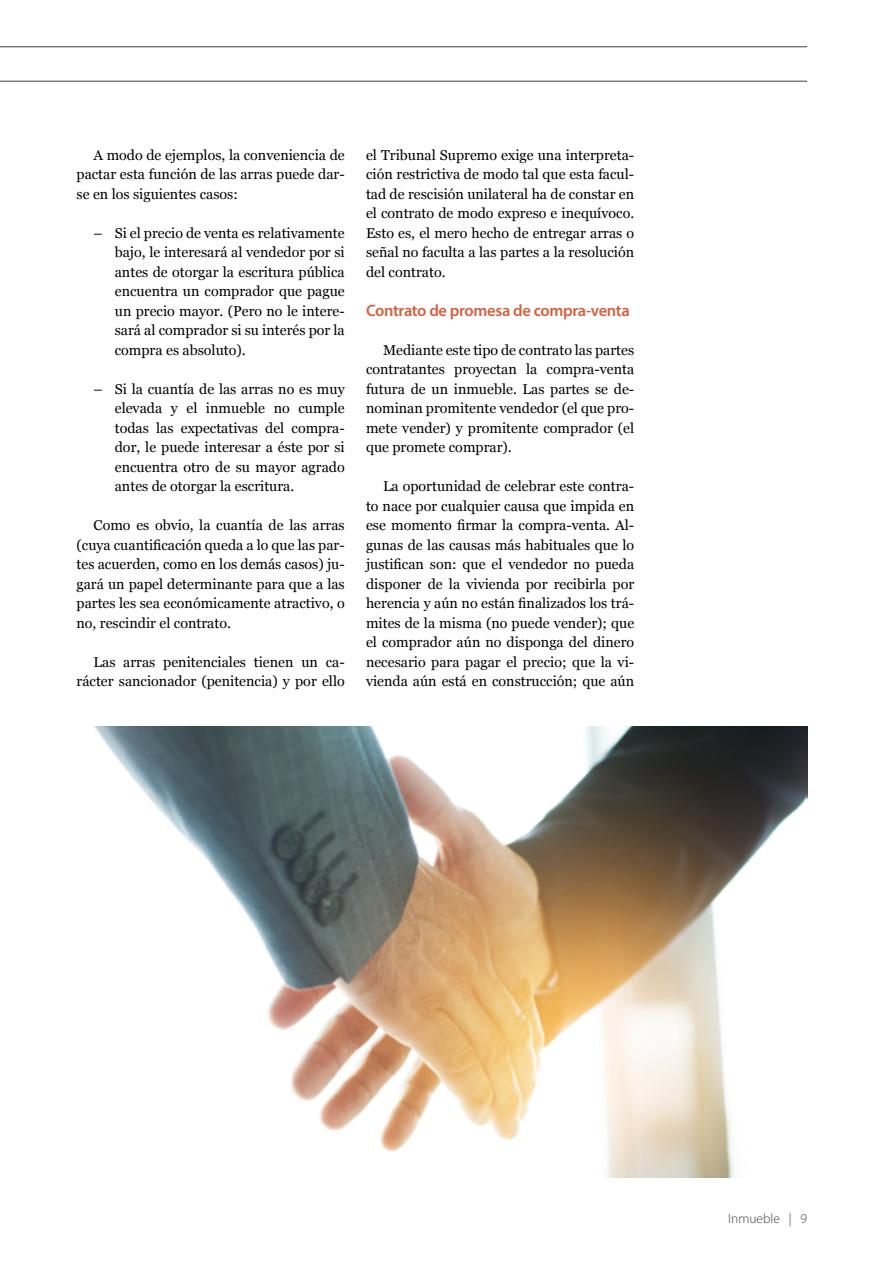
<style>
.page{position:relative;width:893px;height:1263px;background:#fff}
.page>*{position:absolute;margin:0;border:0;box-sizing:border-box;transform-origin:0 0}
.t1{font:600 16.5px "Myriad Pro";letter-spacing:-.02em;color:#d2613f}
.t2{font:14.25px/19.5px "Georgia";color:#000;text-align:justify}
.t3{font:300 13.5px "Myriad Pro";color:#414042}
</style>
<div class="page">
<hr style="left:0;top:47px;width:807px;height:1px;background:#414042">
<hr style="left:0;top:81px;width:807px;height:1px;background:#414042">
<img style="left:94px;top:726px;width:714px;height:452px">
<p class="t2" style="left:77px;top:145px;width:270px;text-indent:17px">A modo de ejemplos, la conveniencia de pactar esta función de las arras puede dar&shy;se en los siguientes casos:</p>
<p class="t2" style="left:115px;top:223px;width:231px;text-indent:-21px">– Si el precio de venta es relativamente bajo, le interesará al vendedor por si antes de otorgar la escritura pública encuentra un comprador que pague un precio mayor. (Pero no le intere&shy;sará al comprador si su interés por la compra es absoluto).</p>
<p class="t2" style="left:115px;top:379px;width:231px;text-indent:-21px">– Si la cuantía de las arras no es muy elevada y el inmueble no cumple todas las expectativas del compra&shy;dor, le puede interesar a éste por si encuentra otro de su mayor agrado antes de otorgar la escritura.</p>
<p class="t2" style="left:77px;top:515px;width:270px;text-indent:17px">Como es obvio, la cuantía de las arras (cuya cuantificación queda a lo que las par&shy;tes acuerden, como en los demás casos) ju&shy;gará un papel determinante para que a las partes les sea económicamente atractivo, o no, rescindir el contrato.</p>
<p class="t2" style="left:77px;top:651px;width:270px;text-align:right">Las arras penitenciales tienen un ca&shy;rácter sancionador (penitencia) y por ello</p>
<p class="t2" style="left:366px;top:144px;width:270px">el Tribunal Supremo exige una interpreta&shy;ción restrictiva de modo tal que esta facul&shy;tad de rescisión unilateral ha de constar en el contrato de modo expreso e inequívoco.<br>Esto es, el mero hecho de entregar arras o señal no faculta a las partes a la resolución del contrato.</p>
<p class="t1" style="left:366px;top:300px;width:265px">Contrato de promesa de compra-venta</p>
<p class="t2" style="left:366px;top:340px;width:270px;text-indent:17px">Mediante este tipo de contrato las partes contratantes proyectan la compra-venta futura de un inmueble. Las partes se de&shy;nominan promitente vendedor (el que pro&shy;mete vender) y promitente comprador (el que promete comprar).</p>
<p class="t2" style="left:366px;top:476px;width:270px;text-indent:17px">La oportunidad de celebrar este contra&shy;to nace por cualquier causa que impida en ese momento firmar la compra-venta. Al&shy;gunas de las causas más habituales que lo justifican son: que el vendedor no pueda disponer de la vivienda por recibirla por herencia y aún no están finalizados los trá&shy;mites de la misma (no puede vender); que el comprador aún no disponga del dinero necesario para pagar el precio; que la vi&shy;vienda aún está en construcción; que aún</p>
<p class="t3" style="left:728px;top:1211px;width:81px">Inmueble | 9</p>
</div>
